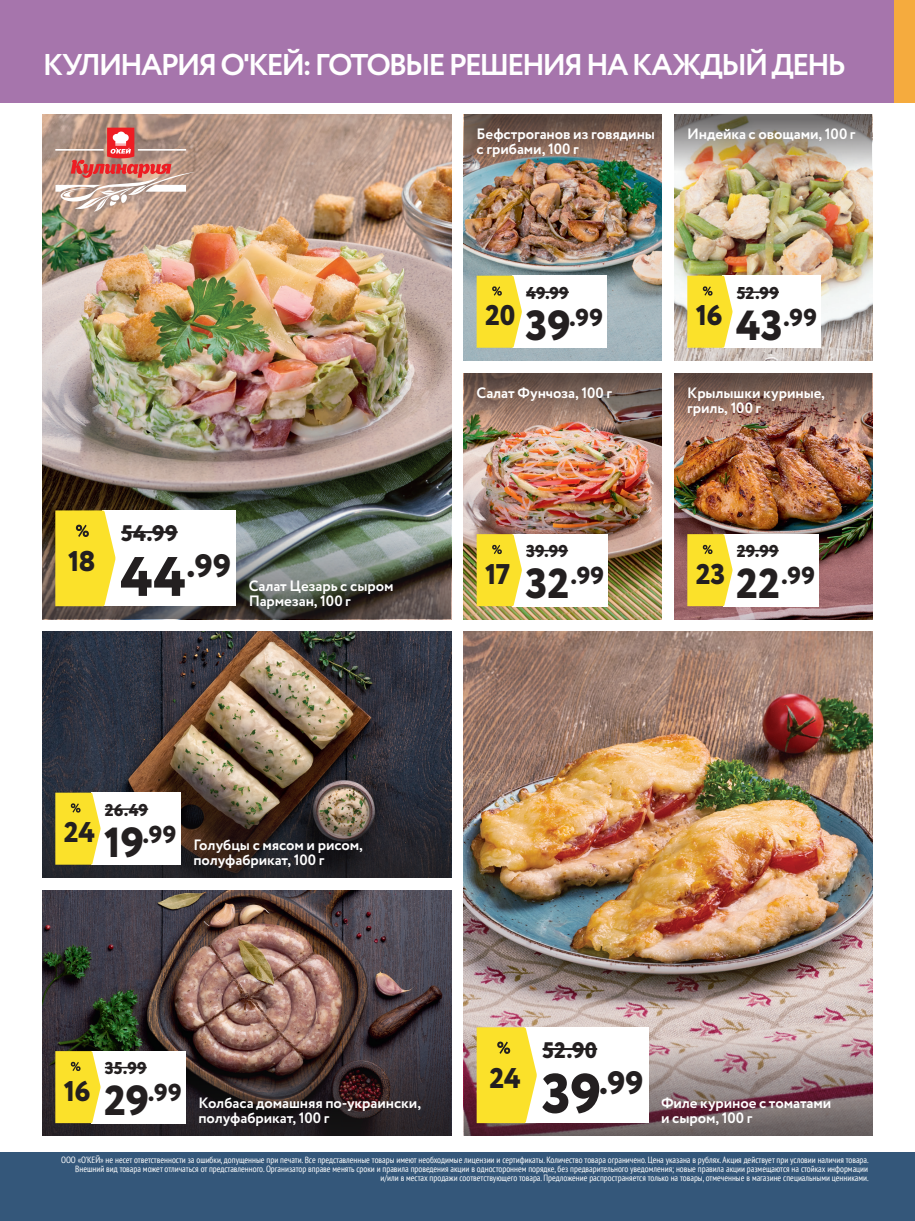
<style>
.page{position:relative;width:915px;height:1221px;background:#fff}
.page>*{position:absolute;margin:0;border:0;box-sizing:border-box;transform-origin:0 0}
.fresh_dominant_red{font:800 32.4px "Circe";color:#231f20}
.t1{font:700 30px "Circe";letter-spacing:-.075em;color:#fff}
.fresh_discount{font:800 28.5px "Circe";letter-spacing:-.02em;color:#231f20}
.fresh_red{font:800 24.45px "Circe";letter-spacing:.01em;color:#231f20}
.fresh_dominant_black{font:800 22.5px "Circe";letter-spacing:.01em;color:#231f20}
.fresh_black{font:800 17.1px "Circe";color:#231f20}
.fresh_dominant_text{font:700 15px/15px "Circe";letter-spacing:-.005em;color:#fff}
.t2{font:condensed 9px/9px "PT Sans";color:#fff;text-align:right}
.s1{font-size:55.5px}
.s2{font-size:42px}
</style>
<div class="page">
<div style="left:0;top:1152px;width:893px;height:68px;background:#34577a"></div>
<div style="left:893px;top:1152px;width:21px;height:68px;background:#34577a"></div>
<div style="left:893px;top:0;width:21px;height:102px;background:#f5ab3e"></div>
<div style="left:0;top:0;width:893px;height:102px;background:#a675ac"></div>
<img style="left:43px;top:115px;width:408px;height:405px">
<img style="left:43px;top:520px;width:408px;height:99px">
<div style="left:102px;top:510px;width:134px;height:96px;background:#fff"></div>
<hr style="left:121px;top:531px;width:57px;height:2px;background:#231f20">
<svg style="left:55px;top:510px;width:60px;height:96px;background:#f6df3b"></svg>
<svg style="left:55px;top:128px;width:140px;height:84px;background:#c49488"></svg>
<img style="left:463px;top:631px;width:409px;height:406px">
<svg style="left:463px;top:1037px;width:409px;height:98px;background:#8f767a"></svg>
<div style="left:523px;top:1027px;width:125px;height:96px;background:#fff"></div>
<hr style="left:542px;top:1047px;width:55px;height:2px;background:#231f20">
<svg style="left:476px;top:1027px;width:60px;height:96px;background:#f7df3b"></svg>
<img style="left:43px;top:631px;width:408px;height:161px">
<svg style="left:43px;top:792px;width:408px;height:85px;background:#37312f"></svg>
<div style="left:91px;top:792px;width:89px;height:72px;background:#fff"></div>
<hr style="left:105px;top:808px;width:43px;height:1px;background:#231f20">
<svg style="left:55px;top:792px;width:45px;height:72px;background:#f5de3b"></svg>
<img style="left:43px;top:890px;width:408px;height:160px">
<svg style="left:43px;top:1050px;width:408px;height:85px;background:#33282a"></svg>
<div style="left:91px;top:1051px;width:95px;height:72px;background:#fff"></div>
<hr style="left:105px;top:1066px;width:42px;height:2px;background:#231f20">
<svg style="left:55px;top:1051px;width:45px;height:72px;background:#f6df3b"></svg>
<img style="left:463px;top:181px;width:198px;height:179px">
<img style="left:463px;top:115px;width:198px;height:66px">
<div style="left:512px;top:276px;width:94px;height:72px;background:#fff"></div>
<hr style="left:526px;top:291px;width:42px;height:2px;background:#231f20">
<svg style="left:476px;top:276px;width:45px;height:72px;background:#f6df3c"></svg>
<img style="left:674px;top:181px;width:198px;height:179px">
<img style="left:674px;top:115px;width:198px;height:66px">
<div style="left:722px;top:276px;width:98px;height:72px;background:#fff"></div>
<hr style="left:736px;top:291px;width:42px;height:2px;background:#231f20">
<svg style="left:687px;top:276px;width:45px;height:72px;background:#f7e03c"></svg>
<img style="left:463px;top:439px;width:198px;height:180px">
<img style="left:463px;top:373px;width:198px;height:66px">
<div style="left:512px;top:534px;width:95px;height:72px;background:#fff"></div>
<hr style="left:526px;top:550px;width:42px;height:1px;background:#231f20">
<svg style="left:476px;top:534px;width:45px;height:72px;background:#f6df3a"></svg>
<img style="left:674px;top:439px;width:198px;height:180px">
<img style="left:674px;top:373px;width:198px;height:66px">
<div style="left:722px;top:534px;width:96px;height:72px;background:#fff"></div>
<hr style="left:736px;top:550px;width:42px;height:1px;background:#231f20">
<svg style="left:687px;top:534px;width:45px;height:72px;background:#f7df3b"></svg>
<h2 class="t1" style="left:43px;top:45px;width:804px">КУЛИНАРИЯ О'КЕЙ: ГОТОВЫЕ РЕШЕНИЯ НА КАЖДЫЙ ДЕНЬ</h2>
<p class="fresh_discount" style="left:68px;top:542px;width:29px">18</p>
<p class="fresh_dominant_black" style="left:121px;top:518px;width:58px">54.99</p>
<p class="fresh_dominant_red" style="left:120px;top:544px;width:112px"><span class="s1">44</span>.99</p>
<p class="fresh_dominant_text" style="left:249px;top:579px;width:146px">Салат Цезарь с сыром<br>Пармезан, 100 г</p>
<p class="fresh_dominant_text" style="left:476px;top:127px;width:180px">Бефстроганов из говядины с грибами, 100 г</p>
<p class="fresh_dominant_text" style="left:687px;top:127px;width:170px">Индейка с овощами, 100 г</p>
<p class="fresh_black" style="left:526px;top:281px;width:44px">49.99</p>
<p class="fresh_black" style="left:736px;top:281px;width:44px">52.99</p>
<p class="fresh_discount" style="left:485px;top:296px;width:31px">20</p>
<p class="fresh_red" style="left:525px;top:301px;width:79px"><span class="s2">39</span>.99</p>
<p class="fresh_discount" style="left:695px;top:296px;width:28px">16</p>
<p class="fresh_red" style="left:736px;top:301px;width:82px"><span class="s2">43</span>.99</p>
<p class="fresh_dominant_text" style="left:476px;top:386px;width:137px">Салат Фунчоза, 100 г</p>
<p class="fresh_dominant_text" style="left:687px;top:386px;width:139px">Крылышки куриные, гриль, 100 г</p>
<p class="fresh_discount" style="left:485px;top:554px;width:26px">17</p>
<p class="fresh_black" style="left:526px;top:540px;width:43px">39.99</p>
<p class="fresh_red" style="left:525px;top:559px;width:80px"><span class="s2">32</span>.99</p>
<p class="fresh_discount" style="left:695px;top:554px;width:31px">23</p>
<p class="fresh_black" style="left:736px;top:540px;width:43px">29.99</p>
<p class="fresh_red" style="left:736px;top:559px;width:80px"><span class="s2">22</span>.99</p>
<p class="fresh_discount" style="left:64px;top:813px;width:33px">24</p>
<p class="fresh_black" style="left:105px;top:798px;width:45px">26.49</p>
<p class="fresh_red" style="left:104px;top:817px;width:74px"><span class="s2">19</span>.99</p>
<p class="fresh_dominant_text" style="left:193px;top:837px;width:171px">Голубцы с мясом и рисом, полуфабрикат, 100 г</p>
<p class="fresh_discount" style="left:64px;top:1071px;width:28px">16</p>
<p class="fresh_black" style="left:105px;top:1056px;width:43px">35.99</p>
<p class="fresh_red" style="left:104px;top:1076px;width:79px"><span class="s2">29</span>.99</p>
<p class="fresh_dominant_text" style="left:198px;top:1096px;width:224px">Колбаса домашняя по-украински, полуфабрикат, 100 г</p>
<p class="fresh_discount" style="left:489px;top:1058px;width:33px">24</p>
<p class="fresh_dominant_black" style="left:542px;top:1034px;width:56px">52.90</p>
<p class="fresh_dominant_red" style="left:541px;top:1061px;width:103px"><span class="s1">39</span>.99</p>
<p class="fresh_dominant_text" style="left:661px;top:1096px;width:172px">Филе куриное с томатами и сыром, 100 г</p>
<p class="t2" style="left:61px;top:1154px;width:808px">ООО «О’КЕЙ» не несет ответственности за ошибки, допущенные при печати. Все представленные товары имеют необходимые лицензии и сертификаты. Количество товара ограничено. Цена указана в рублях. Акция действует при условии наличия товара.<br>Внешний вид товара может отличаться от представленного. Организатор вправе менять сроки и правила проведения акции в одностороннем порядке, без предварительного уведомления; новые правила акции размещаются на стойках информации и/или в местах продажи соответствующего товара. Предложение распространяется только на товары, отмеченные в магазине специальными ценниками.</p>
</div>
